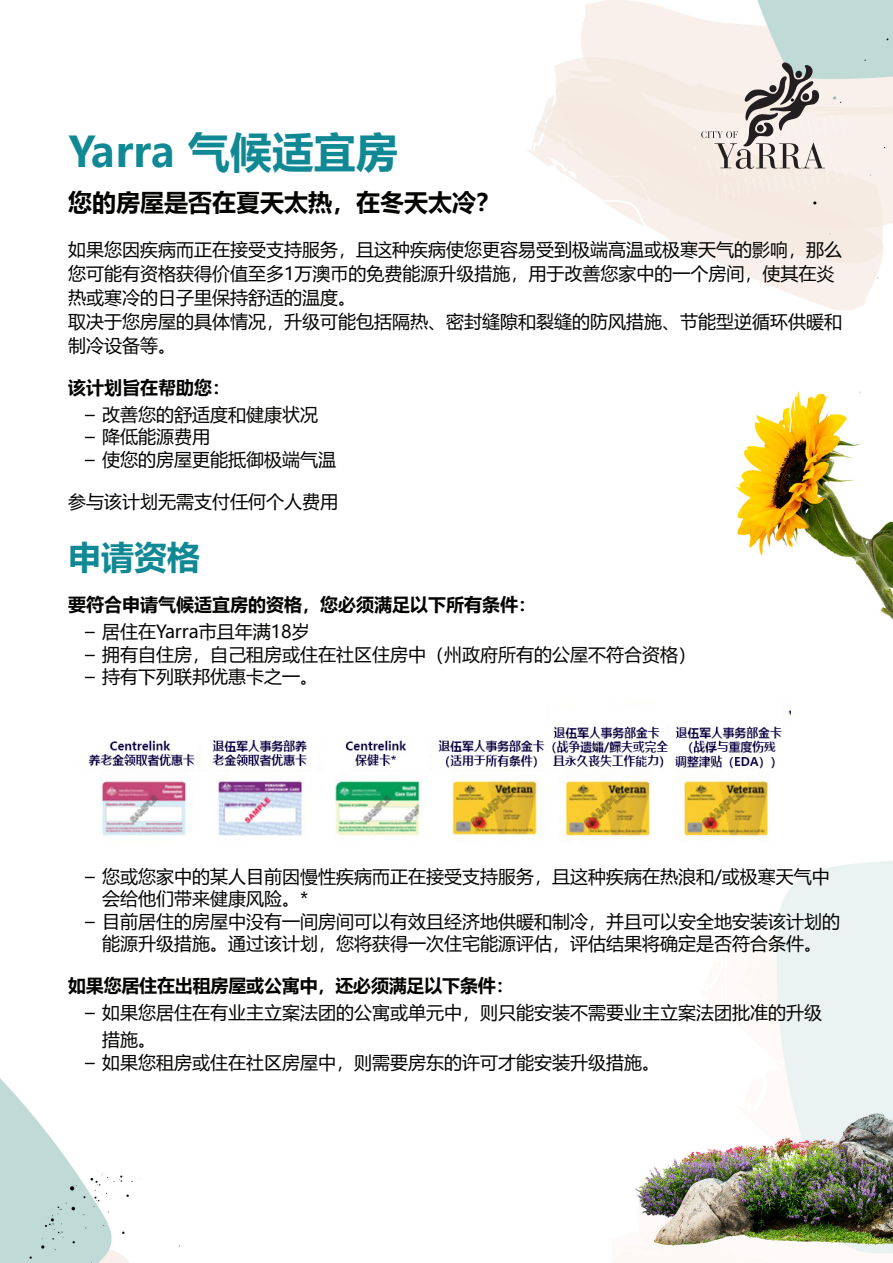
<style>
.page{position:relative;width:893px;height:1263px;background:#fff}
.page>*{position:absolute;margin:0;border:0;box-sizing:border-box;transform-origin:0 0}
.t1{font:700 42px "Microsoft Ya Hei";color:#118995}
.t2{font:700 33px "Microsoft Ya Hei";color:#118995}
.t3{font:700 24px "Microsoft Ya Hei";color:#040503}
.t4{font:18px/24px "Microsoft Ya Hei";color:#040503}
.t5{font:700 18px "Microsoft Ya Hei";color:#040503}
</style>
<div class="page">
<img style="left:0;top:0;width:893px;height:1263px">
<img style="left:76px;top:701px;width:715px;height:141px">
<svg style="left:701px;top:62px;width:124px;height:107px"></svg>
<p class="t1" style="left:68px;top:123px;width:331px">Yarra 气候适宜房</p>
<p class="t3" style="left:68px;top:185px;width:434px">您的房屋是否在夏天太热，在冬天太冷？</p>
<p class="t4" style="left:68px;top:237px;width:776px">如果您因疾病而正在接受支持服务，且这种疾病使您更容易受到极端高温或极寒天气的影响，那么您可能有资格获得价值至多1万澳币的免费能源升级措施，用于改善您家中的一个房间，使其在炎热或寒冷的日子里保持舒适的温度。</p>
<p class="t4" style="left:68px;top:309px;width:776px">取决于您房屋的具体情况，升级可能包括隔热、密封缝隙和裂缝的防风措施、节能型逆循环供暖和制冷设备等。</p>
<p class="t5" style="left:68px;top:375px;width:164px">该计划旨在帮助您：</p>
<p class="t4" style="left:85px;top:402px;width:235px">– 改善您的舒适度和健康状况</p>
<p class="t4" style="left:85px;top:424px;width:127px">– 降低能源费用</p>
<p class="t4" style="left:85px;top:447px;width:253px">– 使您的房屋更能抵御极端气温</p>
<p class="t4" style="left:68px;top:489px;width:272px">参与该计划无需支付任何个人费用</p>
<p class="t2" style="left:68px;top:534px;width:134px">申请资格</p>
<p class="t5" style="left:68px;top:592px;width:470px">要符合申请气候适宜房的资格，您必须满足以下所有条件：</p>
<p class="t4" style="left:85px;top:619px;width:226px">– 居住在Yarra市且年满18岁</p>
<p class="t4" style="left:85px;top:642px;width:613px">– 拥有自住房，自己租房或住在社区住房中（州政府所有的公屋不符合资格）</p>
<p class="t4" style="left:85px;top:664px;width:235px">– 持有下列联邦优惠卡之一。</p>
<p class="t4" style="left:102px;top:865px;width:729px;line-height:22.5px;text-indent:-17px">– 您或您家中的某人目前因慢性疾病而正在接受支持服务，且这种疾病在热浪和/或极寒天气中会给他们带来健康风险。*</p>
<p class="t4" style="left:85px;top:910px;width:757px;line-height:22.5px;text-align:center">– 目前居住的房屋中没有一间房间可以有效且经济地供暖和制冷，并且可以安全地安装该计划的能源升级措施。通过该计划，您将获得一次住宅能源评估，评估结果将确定是否符合条件。</p>
<p class="t5" style="left:68px;top:973px;width:447px">如果您居住在出租房屋或公寓中，还必须满足以下条件：</p>
<p class="t4" style="left:102px;top:999px;width:721px;line-height:27px;text-indent:-17px">– 如果您居住在有业主立案法团的公寓或单元中，则只能安装不需要业主立案法团批准的升级措施。</p>
<p class="t4" style="left:85px;top:1050px;width:577px">– 如果您租房或住在社区房屋中，则需要房东的许可才能安装升级措施。</p>
</div>
